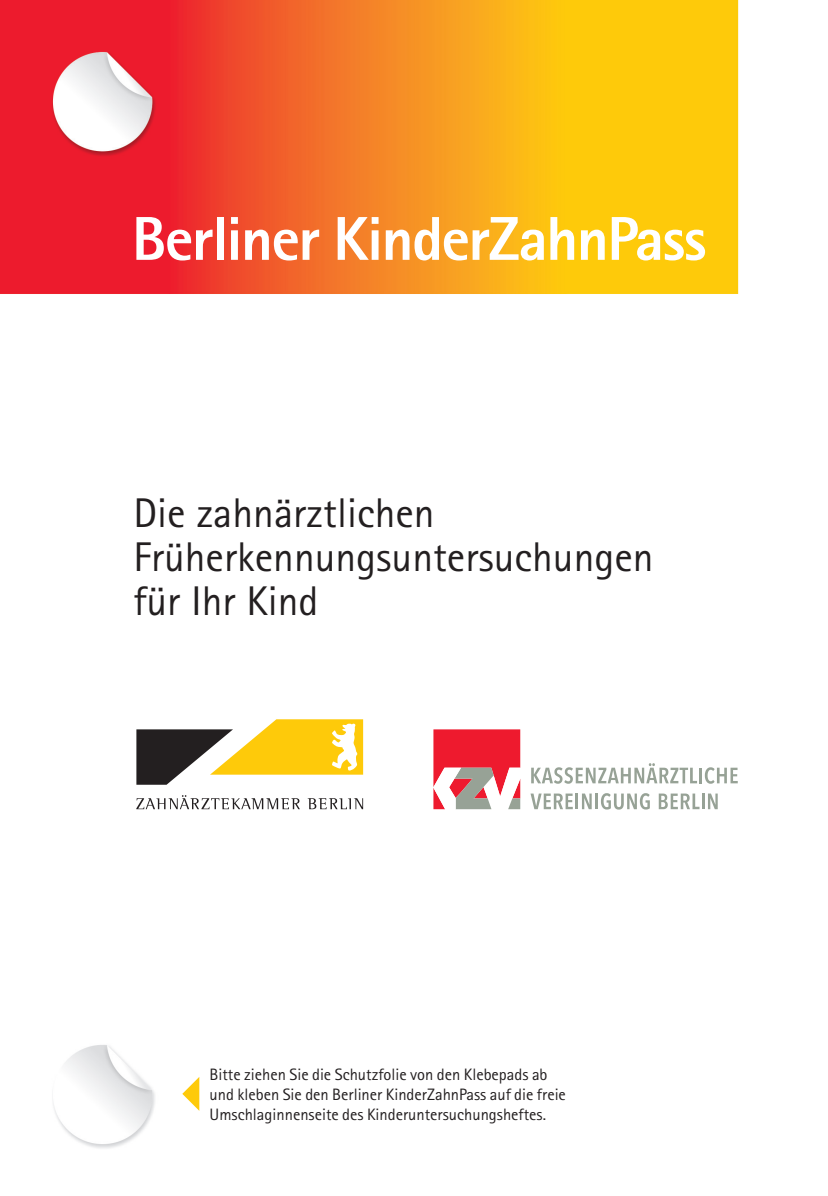
<style>
.page{position:relative;width:828px;height:1196px;background:#fff}
.page>*{position:absolute;margin:0;border:0;box-sizing:border-box;transform-origin:0 0}
.t1{font:800 62px "Rotis Sans Serif";letter-spacing:-.025em;color:#fff}
.t2{font:41.4px/44px "Rotis Sans Serif";color:#231f20}
.t3{font:16.4px/20px "Rotis Sans Serif";color:#231f20}
</style>
<div class="page">
<img style="left:1px;top:0;width:738px;height:1149px">
<svg style="left:136px;top:795px;width:164px;height:14px"></svg>
<svg style="left:307px;top:798px;width:56px;height:11px"></svg>
<svg style="left:136px;top:719px;width:227px;height:66px"></svg>
<svg style="left:531px;top:763px;width:166px;height:21px"></svg>
<hr style="left:699px;top:768px;width:3px;height:15px;background:#97a296">
<svg style="left:705px;top:767px;width:33px;height:17px"></svg>
<svg style="left:530px;top:793px;width:62px;height:16px"></svg>
<hr style="left:595px;top:793px;width:3px;height:16px;background:#97a296">
<svg style="left:601px;top:793px;width:49px;height:16px"></svg>
<svg style="left:659px;top:793px;width:59px;height:16px"></svg>
<svg style="left:433px;top:729px;width:87px;height:80px"></svg>
<svg style="left:182px;top:1077px;width:17px;height:34px"></svg>
<h1 class="t1" style="left:132px;top:217px;width:576px">Berliner KinderZahnPass</h1>
<h2 class="t2" style="left:133px;top:495px;width:522px">Die zahnärztlichen<br>Früherkennungsuntersuchungen für Ihr Kind</h2>
<p class="t3" style="left:210px;top:1066px;width:358px">Bitte ziehen Sie die Schutzfolie von den Klebepads ab und kleben Sie den Berliner KinderZahnPass auf die freie<br>Umschlaginnenseite des Kinderuntersuchungsheftes.</p>
</div>
